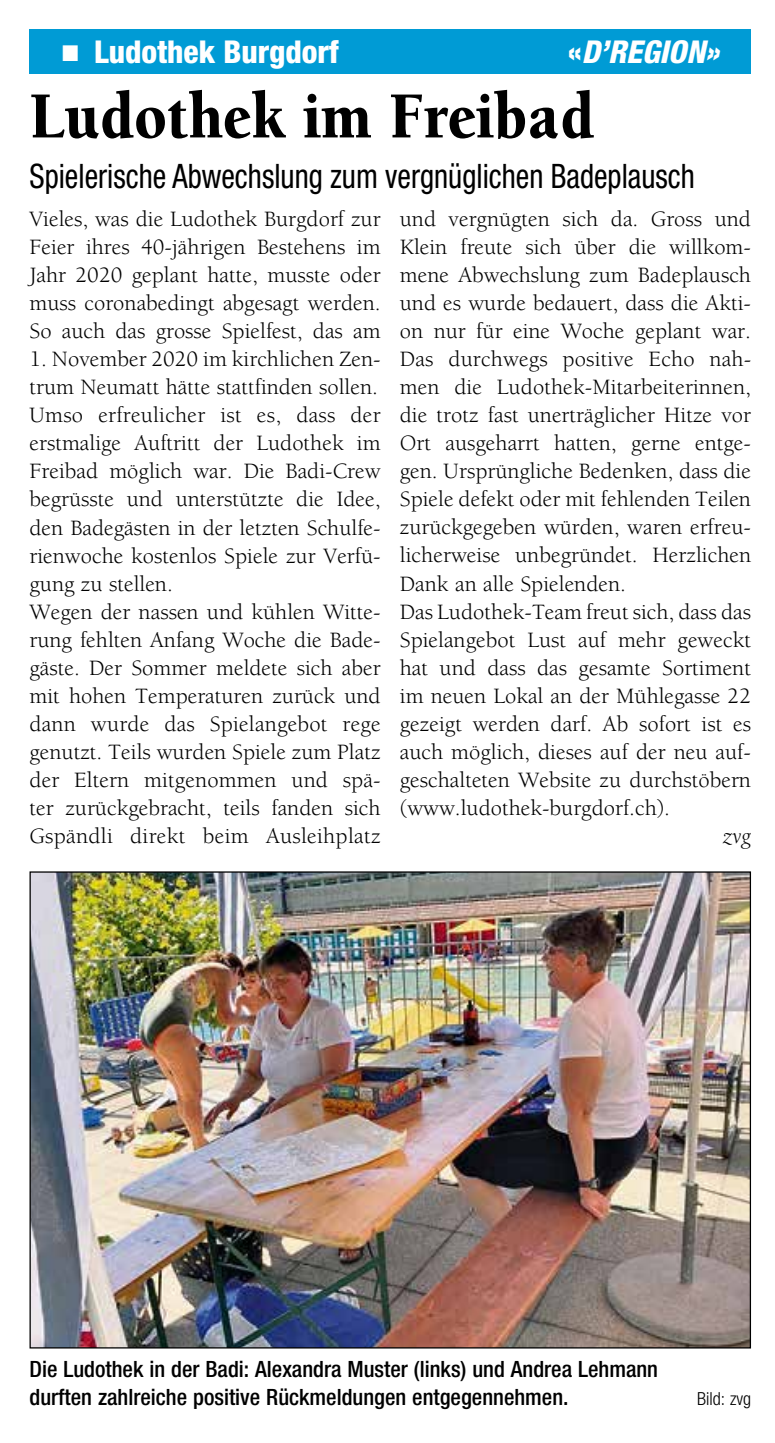
<style>
.page{position:relative;width:775px;height:1443px;background:#fff}
.page>*{position:absolute;margin:0;border:0;box-sizing:border-box;transform-origin:0 0}
.t1{font:900 67.5px "Berkeley";color:#000;scale:.9 1}
.t2{font:condensed 33.75px "Helvetica Neue";color:#000;scale:.9 1}
.t3{font:800 condensed 31.5px "Helvetica Neue";color:#fff}
.t4{font:italic 800 condensed 31.5px "Helvetica Neue";color:#fff}
.t5{font:22.5px/28.1px "Berkeley";color:#000}
.t6{font:500 condensed 22.5px/28.1px "Helvetica Neue";color:#000}
.t7{font:italic 22.5px "Berkeley";color:#000}
.t8{font:300 condensed 18px "Helvetica Neue";color:#000}
.s1{font-family:"Mathematical Pi Six";font-weight:400;font-stretch:normal;font-size:22.5px}
.s2{font-style:normal}
</style>
<div class="page">
<div style="left:29px;top:29px;width:721px;height:45px;background:#009bd5"></div>
<img style="left:31px;top:873px;width:717px;height:473px">
<h3 class="t3" style="left:61px;top:32px;width:278px"><span class="s1">j</span> Ludothek Burgdorf</h3>
<h3 class="t4" style="left:567px;top:32px;width:153px"><span class="s2">«</span>D’REGION»</h3>
<h1 class="t1" style="left:29px;top:80px;width:629px">Ludothek im Freibad</h1>
<h2 class="t2" style="left:29px;top:157px;width:740px">Spielerische Abwechslung zum vergnüglichen Badeplausch</h2>
<p class="t5" style="left:29px;top:205px;width:352px;text-align:justify">Vieles, was die Ludothek Burgdorf zur Feier ihres 40-jährigen Bestehens im Jahr 2020 geplant hatte, musste oder muss coronabedingt abgesagt werden.<br>So auch das grosse Spielfest, das am</p>
<p class="t5" style="left:29px;top:345px;width:352px">1. November 2020 im kirchlichen Zen&shy;trum Neumatt hätte stattfinden sollen.<br>Umso erfreulicher ist es, dass der erstmalige Auftritt der Ludothek im Freibad möglich war. Die Badi-Crew begrüsste und unterstützte die Idee, den Badegästen in der letzten Schulfe&shy;rienwoche kostenlos Spiele zur Verfü&shy;gung zu stellen.<br>Wegen der nassen und kühlen Witte&shy;rung fehlten Anfang Woche die Bade&shy;gäste. Der Sommer meldete sich aber mit hohen Temperaturen zurück und dann wurde das Spielangebot rege genutzt. Teils wurden Spiele zum Platz der Eltern mitgenommen und spä&shy;ter zurückgebracht, teils fanden sich Gspändli direkt beim Ausleihplatz</p>
<p class="t5" style="left:399px;top:205px;width:353px">und vergnügten sich da. Gross und Klein freute sich über die willkom&shy;mene Abwechslung zum Badeplausch und es wurde bedauert, dass die Akti&shy;on nur für eine Woche geplant war.<br>Das durchwegs positive Echo nah&shy;men die Ludothek-Mitarbeiterinnen, die trotz fast unerträglicher Hitze vor Ort ausgeharrt hatten, gerne entge&shy;gen. Ursprüngliche Bedenken, dass die Spiele defekt oder mit fehlenden Teilen zurückgegeben würden, waren erfreu&shy;licherweise unbegründet. Herzlichen Dank an alle Spielenden.<br>Das Ludothek-Team freut sich, dass das Spielangebot Lust auf mehr geweckt hat und dass das gesamte Sortiment im neuen Lokal an der Mühlegasse 22 gezeigt werden darf. Ab sofort ist es auch möglich, dieses auf der neu auf&shy;geschalteten Website zu durchstöbern (www.ludothek-burgdorf.ch).</p>
<p class="t7" style="left:722px;top:824px;width:30px">zvg</p>
<p class="t6" style="left:29px;top:1354px;width:629px">Die Ludothek in der Badi: Alexandra Muster (links) und Andrea Lehmann durften zahlreiche positive Rückmeldungen entgegennehmen.</p>
<p class="t8" style="left:697px;top:1388px;width:55px">Bild: zvg</p>
</div>
